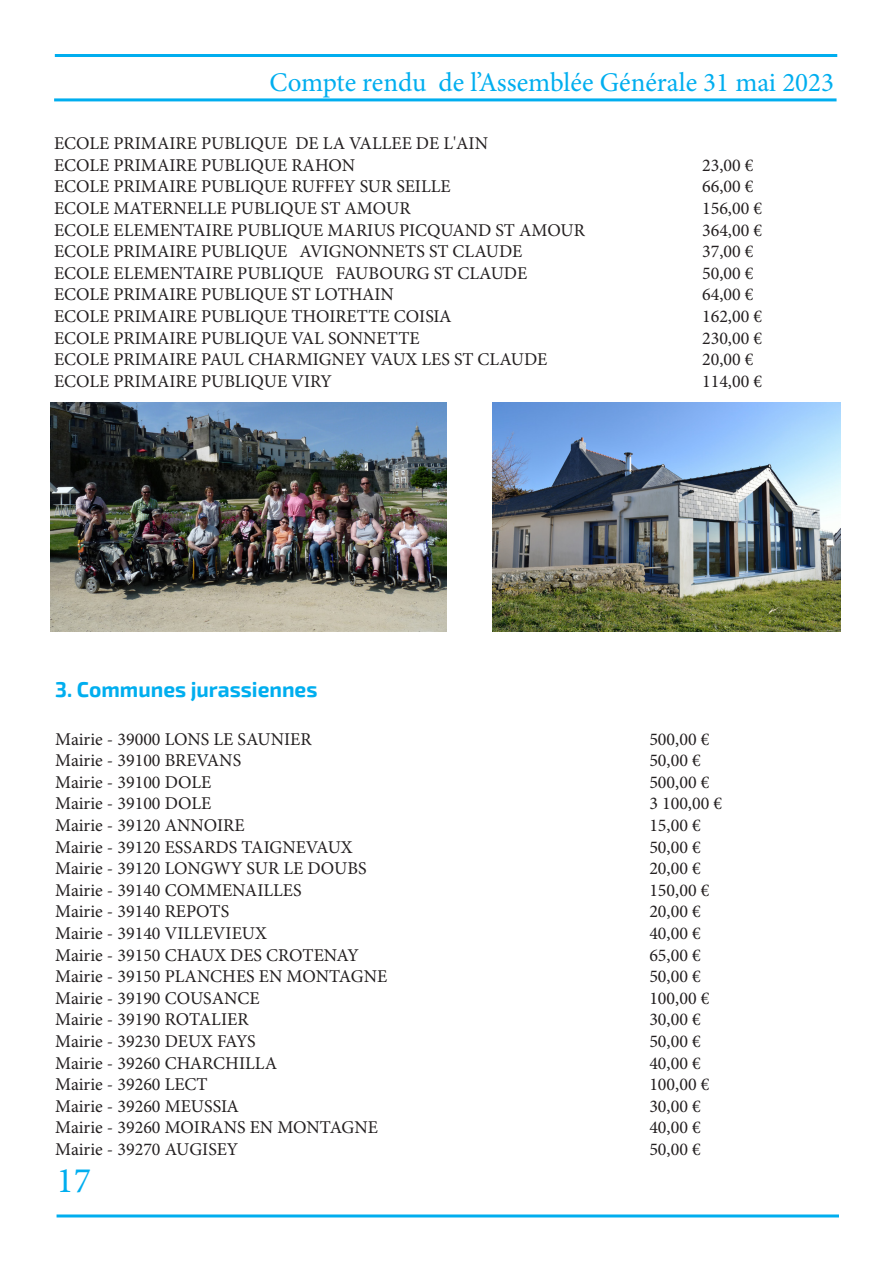
<style>
.page{position:relative;width:893px;height:1263px;background:#fff}
.page>*{position:absolute;margin:0;border:0;box-sizing:border-box;transform-origin:0 0}
.t1{font:36px "Minion Pro";color:#00aeef}
.t2{font:27px "Minion Pro";color:#00aeef}
.t3{font:700 21px "Exo 2";color:#00aeef}
.t4{font:18px/21.6px "Minion Pro";color:#231f20}
</style>
<div class="page">
<hr style="left:54px;top:98px;width:782px;height:3px;background:#00aeef">
<hr style="left:55px;top:54px;width:782px;height:3px;background:#00aeef">
<hr style="left:57px;top:1214px;width:782px;height:3px;background:#00aeef">
<img style="left:51px;top:403px;width:395px;height:228px">
<img style="left:492px;top:403px;width:349px;height:228px">
<p class="t2" style="left:269px;top:64px;width:566px">Compte rendu de l’Assemblée Générale 31 mai 2023</p>
<p class="t4" style="left:54px;top:133px;width:436px">ECOLE PRIMAIRE PUBLIQUE DE LA VALLEE DE L'AIN<br>ECOLE PRIMAIRE PUBLIQUE RAHON</p>
<p class="t4" style="left:702px;top:154px;width:53px">23,00 €</p>
<p class="t4" style="left:54px;top:176px;width:398px">ECOLE PRIMAIRE PUBLIQUE RUFFEY SUR SEILLE</p>
<p class="t4" style="left:702px;top:176px;width:53px">66,00 €</p>
<p class="t4" style="left:54px;top:197px;width:358px">ECOLE MATERNELLE PUBLIQUE ST AMOUR</p>
<p class="t4" style="left:702px;top:197px;width:62px">156,00 €</p>
<p class="t4" style="left:54px;top:219px;width:532px">ECOLE ELEMENTAIRE PUBLIQUE MARIUS PICQUAND ST AMOUR</p>
<p class="t4" style="left:702px;top:219px;width:62px">364,00 €</p>
<p class="t4" style="left:54px;top:241px;width:470px">ECOLE PRIMAIRE PUBLIQUE AVIGNONNETS ST CLAUDE</p>
<p class="t4" style="left:702px;top:241px;width:53px">37,00 €</p>
<p class="t4" style="left:54px;top:262px;width:475px">ECOLE ELEMENTAIRE PUBLIQUE FAUBOURG ST CLAUDE</p>
<p class="t4" style="left:702px;top:262px;width:53px">50,00 €</p>
<p class="t4" style="left:54px;top:284px;width:341px">ECOLE PRIMAIRE PUBLIQUE ST LOTHAIN</p>
<p class="t4" style="left:702px;top:284px;width:53px">64,00 €</p>
<p class="t4" style="left:54px;top:305px;width:399px">ECOLE PRIMAIRE PUBLIQUE THOIRETTE COISIA</p>
<p class="t4" style="left:702px;top:305px;width:62px">162,00 €</p>
<p class="t4" style="left:54px;top:327px;width:367px">ECOLE PRIMAIRE PUBLIQUE VAL SONNETTE</p>
<p class="t4" style="left:702px;top:327px;width:62px">230,00 €</p>
<p class="t4" style="left:54px;top:349px;width:495px">ECOLE PRIMAIRE PAUL CHARMIGNEY VAUX LES ST CLAUDE</p>
<p class="t4" style="left:702px;top:349px;width:53px">20,00 €</p>
<p class="t4" style="left:54px;top:370px;width:279px">ECOLE PRIMAIRE PUBLIQUE VIRY</p>
<p class="t4" style="left:702px;top:370px;width:62px">114,00 €</p>
<p class="t3" style="left:55px;top:677px;width:264px">3. Communes jurassiennes</p>
<p class="t4" style="left:55px;top:728px;width:258px">Mairie - 39000 LONS LE SAUNIER</p>
<p class="t4" style="left:649px;top:728px;width:62px">500,00 €</p>
<p class="t4" style="left:55px;top:750px;width:187px">Mairie - 39100 BREVANS</p>
<p class="t4" style="left:649px;top:750px;width:53px">50,00 €</p>
<p class="t4" style="left:55px;top:771px;width:158px">Mairie - 39100 DOLE</p>
<p class="t4" style="left:649px;top:771px;width:62px">500,00 €</p>
<p class="t4" style="left:55px;top:793px;width:158px">Mairie - 39100 DOLE</p>
<p class="t4" style="left:649px;top:793px;width:74px">3 100,00 €</p>
<p class="t4" style="left:55px;top:814px;width:191px">Mairie - 39120 ANNOIRE</p>
<p class="t4" style="left:649px;top:814px;width:53px">15,00 €</p>
<p class="t4" style="left:55px;top:836px;width:299px">Mairie - 39120 ESSARDS TAIGNEVAUX</p>
<p class="t4" style="left:649px;top:836px;width:53px">50,00 €</p>
<p class="t4" style="left:55px;top:858px;width:313px">Mairie - 39120 LONGWY SUR LE DOUBS</p>
<p class="t4" style="left:649px;top:858px;width:53px">20,00 €</p>
<p class="t4" style="left:55px;top:879px;width:248px">Mairie - 39140 COMMENAILLES</p>
<p class="t4" style="left:649px;top:879px;width:62px">150,00 €</p>
<p class="t4" style="left:55px;top:901px;width:176px">Mairie - 39140 REPOTS</p>
<p class="t4" style="left:649px;top:901px;width:53px">20,00 €</p>
<p class="t4" style="left:55px;top:922px;width:213px">Mairie - 39140 VILLEVIEUX</p>
<p class="t4" style="left:649px;top:922px;width:53px">40,00 €</p>
<p class="t4" style="left:55px;top:944px;width:305px">Mairie - 39150 CHAUX DES CROTENAY</p>
<p class="t4" style="left:649px;top:944px;width:53px">65,00 €</p>
<p class="t4" style="left:55px;top:966px;width:334px">Mairie - 39150 PLANCHES EN MONTAGNE</p>
<p class="t4" style="left:649px;top:966px;width:53px">50,00 €</p>
<p class="t4" style="left:55px;top:987px;width:206px">Mairie - 39190 COUSANCE</p>
<p class="t4" style="left:649px;top:987px;width:62px">100,00 €</p>
<p class="t4" style="left:55px;top:1009px;width:195px">Mairie - 39190 ROTALIER</p>
<p class="t4" style="left:649px;top:1009px;width:53px">30,00 €</p>
<p class="t4" style="left:55px;top:1030px;width:202px">Mairie - 39230 DEUX FAYS</p>
<p class="t4" style="left:649px;top:1030px;width:53px">50,00 €</p>
<p class="t4" style="left:55px;top:1052px;width:223px">Mairie - 39260 CHARCHILLA</p>
<p class="t4" style="left:649px;top:1052px;width:53px">40,00 €</p>
<p class="t4" style="left:55px;top:1074px;width:154px">Mairie - 39260 LECT</p>
<p class="t4" style="left:649px;top:1074px;width:62px">100,00 €</p>
<p class="t4" style="left:55px;top:1095px;width:185px">Mairie - 39260 MEUSSIA</p>
<p class="t4" style="left:649px;top:1095px;width:53px">30,00 €</p>
<p class="t4" style="left:55px;top:1117px;width:324px">Mairie - 39260 MOIRANS EN MONTAGNE</p>
<p class="t4" style="left:649px;top:1117px;width:53px">40,00 €</p>
<p class="t4" style="left:55px;top:1138px;width:184px">Mairie - 39270 AUGISEY</p>
<p class="t4" style="left:649px;top:1138px;width:53px">50,00 €</p>
<p class="t1" style="left:57px;top:1156px;width:36px">17</p>
</div>
